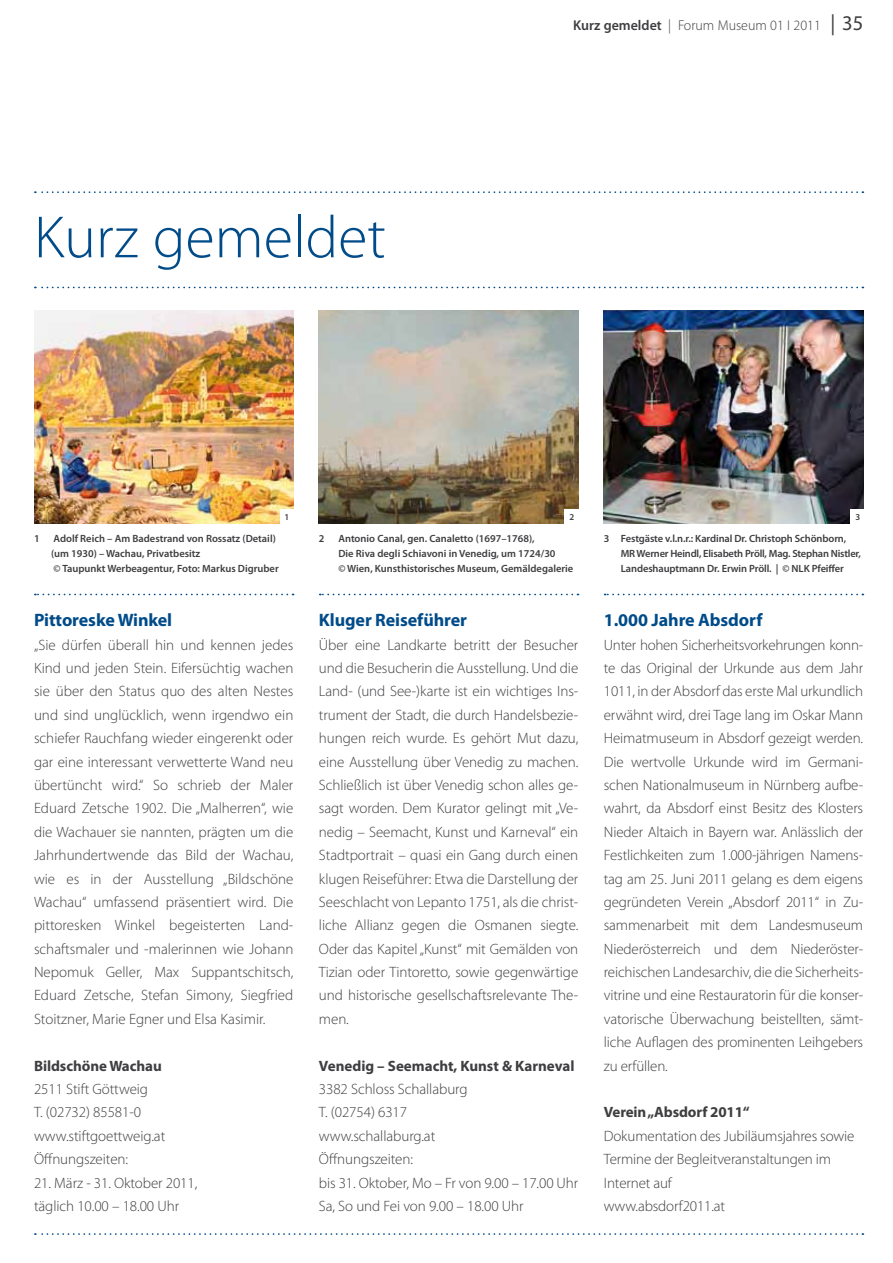
<style>
.page{position:relative;width:893px;height:1263px;background:#fff}
.page>*{position:absolute;margin:0;border:0;box-sizing:border-box;transform-origin:0 0}
.t1{font:300 60px "Myriad Pro";color:#004b89}
.t2{font:700 18px "Myriad Pro";letter-spacing:-.005em;color:#004b89}
.t3{font:300 15px/23.4px "Myriad Pro";letter-spacing:-.005em;color:#3e3d40}
.t4{font:700 15px "Myriad Pro";letter-spacing:-.005em;color:#3e3d40}
.t5{font:300 14.25px "Myriad Pro";color:#3e3d40}
.t6{font:600 10.5px/15px "Myriad Pro";color:#3e3d40}
.t7{font:600 9px "Myriad Pro";color:#3e3d40}
.s1{font-weight:600}
.s2{font-weight:400;font-size:21px}
</style>
<div class="page">
<svg style="left:35px;top:191px;width:828px;height:2px"></svg>
<svg style="left:35px;top:1233px;width:828px;height:2px"></svg>
<svg style="left:35px;top:287px;width:828px;height:1px"></svg>
<svg style="left:35px;top:594px;width:252px;height:1px"></svg>
<svg style="left:320px;top:594px;width:258px;height:1px"></svg>
<svg style="left:605px;top:594px;width:258px;height:1px"></svg>
<img style="left:34px;top:310px;width:259px;height:213px">
<img style="left:319px;top:310px;width:259px;height:213px">
<img style="left:604px;top:310px;width:259px;height:213px">
<div style="left:280px;top:509px;width:14px;height:15px;background:#fff"></div>
<div style="left:564px;top:509px;width:15px;height:15px;background:#fff"></div>
<div style="left:850px;top:509px;width:15px;height:15px;background:#fff"></div>
<h1 class="t1" style="left:34px;top:201px;width:353px">Kurz gemeldet</h1>
<p class="t5" style="left:573px;top:17px;width:291px"><span class="s1">Kurz gemeldet</span> | Forum Museum 01 I 2011 <span class="s2">| 35</span></p>
<p class="t7" style="left:285px;top:511px;width:6px">1</p>
<p class="t7" style="left:569px;top:511px;width:6px">2</p>
<p class="t7" style="left:855px;top:511px;width:6px">3</p>
<p class="t6" style="left:34px;top:531px;width:7px">1</p>
<p class="t6" style="left:51px;top:531px;width:229px">Adolf Reich – Am Badestrand von Rossatz (Detail) (um 1930) – Wachau, Privatbesitz<br>© Taupunkt Werbeagentur, Foto: Markus Digruber</p>
<p class="t6" style="left:319px;top:531px;width:7px">2</p>
<p class="t6" style="left:338px;top:531px;width:236px">Antonio Canal, gen. Canaletto (1697–1768),<br>Die Riva degli Schiavoni in Venedig, um 1724/30<br>© Wien, Kunsthistorisches Museum, Gemäldegalerie</p>
<p class="t6" style="left:621px;top:531px;width:242px;text-indent:-17px">3 Festgäste v.l.n.r.: Kardinal Dr. Christoph Schönborn,<br>MR Werner Heindl, Elisabeth Pröll, Mag. Stephan Nistler,<br>Landeshauptmann Dr. Erwin Pröll. | © NLK Pfeiffer</p>
<p class="t2" style="left:34px;top:608px;width:140px">Pittoreske Winkel</p>
<p class="t3" style="left:34px;top:633px;width:261px;text-align:justify">„Sie dürfen überall hin und kennen jedes Kind und jeden Stein. Eifersüchtig wachen sie über den Status quo des alten Nestes und sind unglücklich, wenn irgendwo ein schiefer Rauchfang wieder eingerenkt oder gar eine interessant verwetterte Wand neu übertüncht wird.“ So schrieb der Maler Eduard Zetsche 1902. Die „Malherren“, wie die Wachauer sie nannten, prägten um die Jahrhundertwende das Bild der Wachau, wie es in der Ausstellung „Bildschöne Wachau“ umfassend präsentiert wird. Die pittoresken Winkel begeisterten Land&shy;schaftsmaler und -malerinnen wie Johann Nepomuk Geller, Max Suppantschitsch, Eduard Zetsche, Stefan Simony, Siegfried Stoitzner, Marie Egner und Elsa Kasimir.</p>
<p class="t4" style="left:34px;top:1056px;width:129px">Bildschöne Wachau</p>
<p class="t3" style="left:34px;top:1077px;width:133px">2511 Stift Göttweig<br>T. (02732) 85581-0 www.stiftgoettweig.at<br>Öffnungszeiten:</p>
<p class="t3" style="left:34px;top:1171px;width:165px">21. März - 31. Oktober 2011, täglich 10.00 – 18.00 Uhr</p>
<p class="t2" style="left:319px;top:608px;width:150px">Kluger Reiseführer</p>
<p class="t3" style="left:319px;top:633px;width:261px;text-align:justify">Über eine Landkarte betritt der Besucher und die Besucherin die Ausstellung. Und die Land- (und See-)karte ist ein wichtiges Ins&shy;trument der Stadt, die durch Handelsbezie&shy;hungen reich wurde. Es gehört Mut dazu, eine Ausstellung über Venedig zu machen.<br>Schließlich ist über Venedig schon alles ge&shy;sagt worden. Dem Kurator gelingt mit „Ve&shy;nedig – Seemacht, Kunst und Karneval“ ein Stadtportrait – quasi ein Gang durch einen klugen Reiseführer: Etwa die Darstellung der Seeschlacht von Lepanto 1751, als die christ&shy;liche Allianz gegen die Osmanen siegte.<br>Oder das Kapitel „Kunst“ mit Gemälden von Tizian oder Tintoretto, sowie gegenwärtige und historische gesellschaftsrelevante The&shy;men.</p>
<p class="t4" style="left:319px;top:1056px;width:257px">Venedig – Seemacht, Kunst &amp; Karneval</p>
<p class="t3" style="left:319px;top:1077px;width:261px">3382 Schloss Schallaburg<br>T. (02754) 6317<br>www.schallaburg.at<br>Öffnungszeiten:<br>bis 31. Oktober, Mo – Fr von 9.00 – 17.00 Uhr<br>Sa, So und Fei von 9.00 – 18.00 Uhr</p>
<p class="t2" style="left:604px;top:608px;width:160px">1.000 Jahre Absdorf</p>
<p class="t3" style="left:604px;top:633px;width:261px;text-align:justify">Unter hohen Sicherheitsvorkehrungen konn&shy;te das Original der Urkunde aus dem Jahr 1011, in der Absdorf das erste Mal urkundlich erwähnt wird, drei Tage lang im Oskar Mann Heimatmuseum in Absdorf gezeigt werden.<br>Die wertvolle Urkunde wird im Germani&shy;schen Nationalmuseum in Nürnberg aufbe&shy;wahrt, da Absdorf einst Besitz des Klosters Nieder Altaich in Bayern war. Anlässlich der Festlichkeiten zum 1.000-jährigen Namens&shy;tag am 25. Juni 2011 gelang es dem eigens gegründeten Verein „Absdorf 2011“ in Zu&shy;sammenarbeit mit dem Landesmuseum Niederösterreich und dem Niederöster&shy;reichischen Landesarchiv, die die Sicherheits&shy;vitrine und eine Restauratorin für die konser&shy;vatorische Überwachung beistellten, sämt&shy;liche Auflagen des prominenten Leihgebers zu erfüllen.</p>
<p class="t4" style="left:604px;top:1102px;width:147px">Verein „Absdorf 2011“</p>
<p class="t3" style="left:604px;top:1124px;width:252px">Dokumentation des Jubiläumsjahres sowie<br>Termine der Begleitveranstaltungen im<br>Internet auf<br>www.absdorf2011.at</p>
</div>
